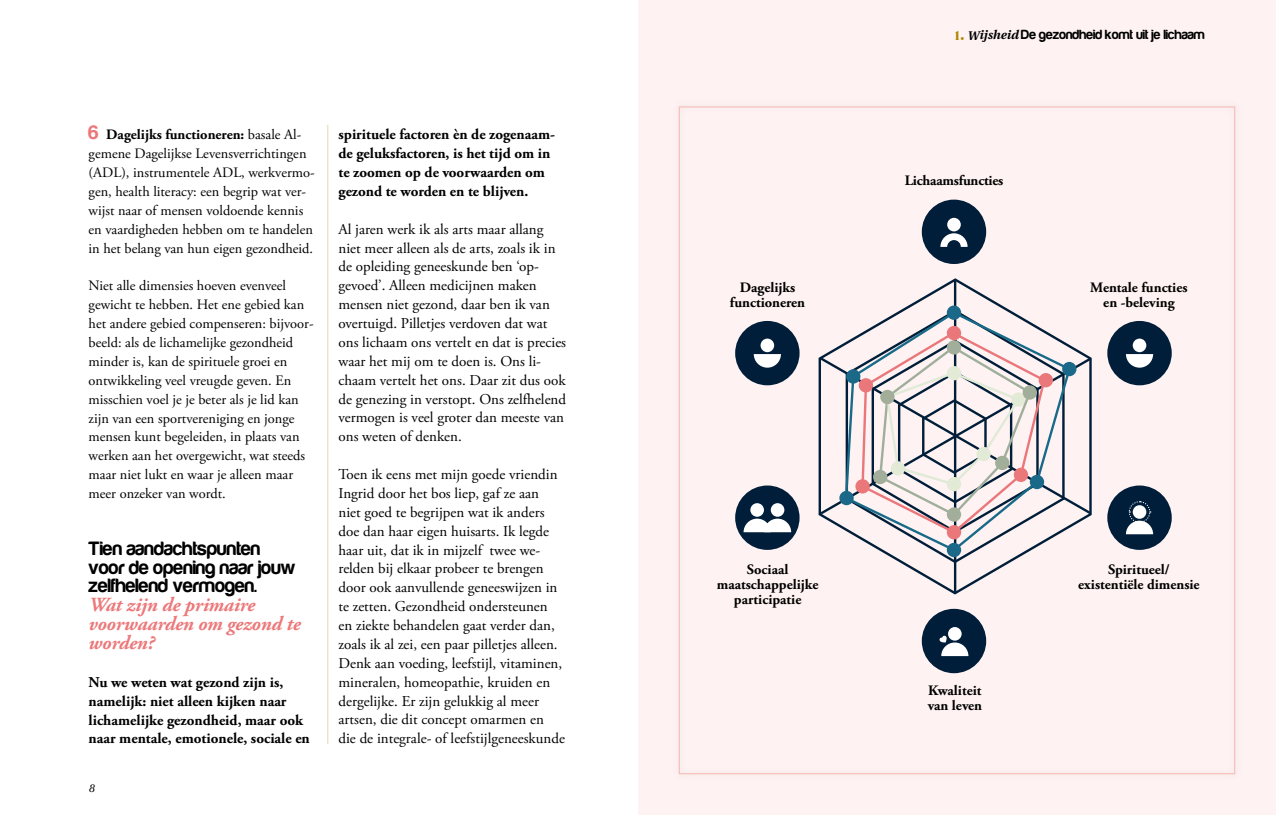
<style>
.page{position:relative;width:1276px;height:815px;background:#fff}
.page>*{position:absolute;margin:0;border:0;box-sizing:border-box;transform-origin:0 0}
.t1{font:20px/18.9px "Harabara";color:#000}
.t2{font:italic 700 20px/18.9px "Adobe Garamond Pro";letter-spacing:-.01em;color:#ec787a}
.t3{font:15px/18.9px "Adobe Garamond Pro";color:#000}
.t4{font:700 15px/18.9px "Adobe Garamond Pro";color:#000}
.t5{font:14.38px/18.9px "Adobe Garamond Pro";color:#000}
.t6{font:700 14.38px/15px "Adobe Garamond Pro";color:#000;text-align:center}
.t7{font:13.75px "Harabara";color:#000}
.t8{font:italic 11.25px "Heuristica";color:#000}
.s1{font-family:"Harabara";font-size:20px;color:#ec787a}
.s2{font-weight:700}
.s3{font-family:"Pistilli";font-size:12.5px;color:#ac8800}
.s4{font-family:"Heuristica";font-weight:700;font-style:italic;font-size:12.5px}
</style>
<div class="page">
<div style="left:638px;top:0;width:638px;height:815px;background:#fef3f2"></div>
<hr style="left:327px;top:125px;width:1px;height:619px;background:#e7d7b3">
<svg style="left:822px;top:278px;width:266px;height:317px"></svg>
<svg style="left:844px;top:308px;width:222px;height:257px"></svg>
<svg style="left:818px;top:355px;width:274px;height:161px"></svg>
<hr style="left:954px;top:280px;width:2px;height:313px;background:#001e39">
<svg style="left:947px;top:305px;width:14px;height:15px"></svg>
<div style="left:1062px;top:362px;width:14px;height:14px;background:#1c6888;border-radius:50%"></div>
<div style="left:947px;top:543px;width:14px;height:14px;background:#1c6888;border-radius:50%"></div>
<svg style="left:839px;top:491px;width:14px;height:14px"></svg>
<svg style="left:843px;top:310px;width:229px;height:243px"></svg>
<svg style="left:860px;top:330px;width:187px;height:205px"></svg>
<div style="left:921px;top:200px;width:65px;height:64px;background:#001e39;border-radius:50%"></div>
<div style="left:947px;top:218px;width:13px;height:13px;background:#fff;border-radius:50%"></div>
<svg style="left:940px;top:233px;width:27px;height:14px"></svg>
<div style="left:1107px;top:321px;width:64px;height:64px;background:#001e39;border-radius:50%"></div>
<div style="left:1132px;top:339px;width:14px;height:13px;background:#fff;border-radius:50%"></div>
<svg style="left:1126px;top:354px;width:27px;height:14px"></svg>
<div style="left:735px;top:321px;width:64px;height:64px;background:#001e39;border-radius:50%"></div>
<div style="left:760px;top:339px;width:14px;height:13px;background:#fff;border-radius:50%"></div>
<svg style="left:754px;top:354px;width:27px;height:14px"></svg>
<div style="left:735px;top:485px;width:64px;height:65px;background:#001e39;border-radius:50%"></div>
<div style="left:771px;top:503px;width:13px;height:14px;background:#fff;border-radius:50%"></div>
<div style="left:750px;top:503px;width:14px;height:14px;background:#fff;border-radius:50%"></div>
<svg style="left:743px;top:519px;width:48px;height:13px"></svg>
<div style="left:1107px;top:485px;width:64px;height:65px;background:#001e39;border-radius:50%"></div>
<svg style="left:1126px;top:501px;width:27px;height:33px"></svg>
<div style="left:921px;top:609px;width:65px;height:64px;background:#001e39;border-radius:50%"></div>
<div style="left:948px;top:627px;width:13px;height:14px;background:#fff;border-radius:50%"></div>
<svg style="left:939px;top:635px;width:29px;height:21px"></svg>
<div style="left:880px;top:390px;width:14px;height:14px;background:#a2ae9a;border-radius:50%"></div>
<p class="t5" style="left:89px;top:126px;width:228px"><span class="s1">6</span> <span class="s2">Dagelijks functioneren:</span> basale Al&shy;gemene Dagelijkse Levensverrichtingen (ADL), instrumentele ADL, werkvermo&shy;gen, health literacy: een begrip wat ver&shy;wijst naar of mensen voldoende kennis en vaardigheden hebben om te handelen in het belang van hun eigen gezondheid.</p>
<p class="t5" style="left:89px;top:277px;width:226px">Niet alle dimensies hoeven evenveel gewicht te hebben. Het ene gebied kan het andere gebied compenseren: bijvoor&shy;beeld: als de lichamelijke gezondheid minder is, kan de spirituele groei en ontwikkeling veel vreugde geven. En misschien voel je je beter als je lid kan zijn van een sportvereniging en jonge mensen kunt begeleiden, in plaats van werken aan het overgewicht, wat steeds maar niet lukt en waar je alleen maar meer onzeker van wordt.</p>
<h1 class="t1" style="left:89px;top:539px;width:209px">Tien aandachtspunten voor de opening naar jouw zelfhelend vermogen.</h1>
<h1 class="t2" style="left:89px;top:596px;width:214px">Wat zijn de primaire voorwaarden om gezond te worden?</h1>
<p class="t4" style="left:89px;top:673px;width:223px">Nu we weten wat gezond zijn is, namelijk: niet alleen kijken naar lichamelijke gezondheid, maar ook naar mentale, emotionele, sociale en</p>
<p class="t8" style="left:89px;top:779px;width:7px">8</p>
<p class="t4" style="left:338px;top:125px;width:218px">spirituele factoren èn de zogenaam&shy;de geluksfactoren, is het tijd om in te zoomen op de voorwaarden om gezond te worden en te blijven.</p>
<p class="t3" style="left:338px;top:220px;width:229px">Al jaren werk ik als arts maar allang niet meer alleen als de arts, zoals ik in de opleiding geneeskunde ben ‘op&shy;gevoed’. Alleen medicijnen maken mensen niet gezond, daar ben ik van overtuigd. Pilletjes verdoven dat wat ons lichaam ons vertelt en dat is precies waar het mij om te doen is. Ons li&shy;chaam vertelt het ons. Daar zit dus ook de genezing in verstopt. Ons zelfhelend vermogen is veel groter dan meeste van ons weten of denken.</p>
<p class="t3" style="left:338px;top:465px;width:228px">Toen ik eens met mijn goede vriendin Ingrid door het bos liep, gaf ze aan niet goed te begrijpen wat ik anders doe dan haar eigen huisarts. Ik legde haar uit, dat ik in mijzelf twee we&shy;relden bij elkaar probeer te brengen door ook aanvullende geneeswijzen in te zetten. Gezondheid ondersteunen en ziekte behandelen gaat verder dan, zoals ik al zei, een paar pilletjes alleen.<br>Denk aan voeding, leefstijl, vitaminen, mineralen, homeopathie, kruiden en dergelijke. Er zijn gelukkig al meer artsen, die dit concept omarmen en die de integrale- of leefstijlgeneeskunde</p>
<p class="t6" style="left:730px;top:281px;width:77px">Dagelijks functioneren</p>
<p class="t7" style="left:953px;top:27px;width:253px"><span class="s3">1.</span> <span class="s4">Wijsheid</span> De gezondheid komt uit je lichaam</p>
<p class="t6" style="left:904px;top:173px;width:100px">Lichaamsfuncties</p>
<p class="t6" style="left:1090px;top:281px;width:99px">Mentale functies en -beleving</p>
<p class="t6" style="left:717px;top:562px;width:103px">Sociaal maatschappelijke participatie</p>
<p class="t6" style="left:927px;top:683px;width:56px;text-align:left">Kwaliteit van leven</p>
<p class="t6" style="left:1078px;top:562px;width:123px">Spiritueel/ existentiële dimensie</p>
</div>
